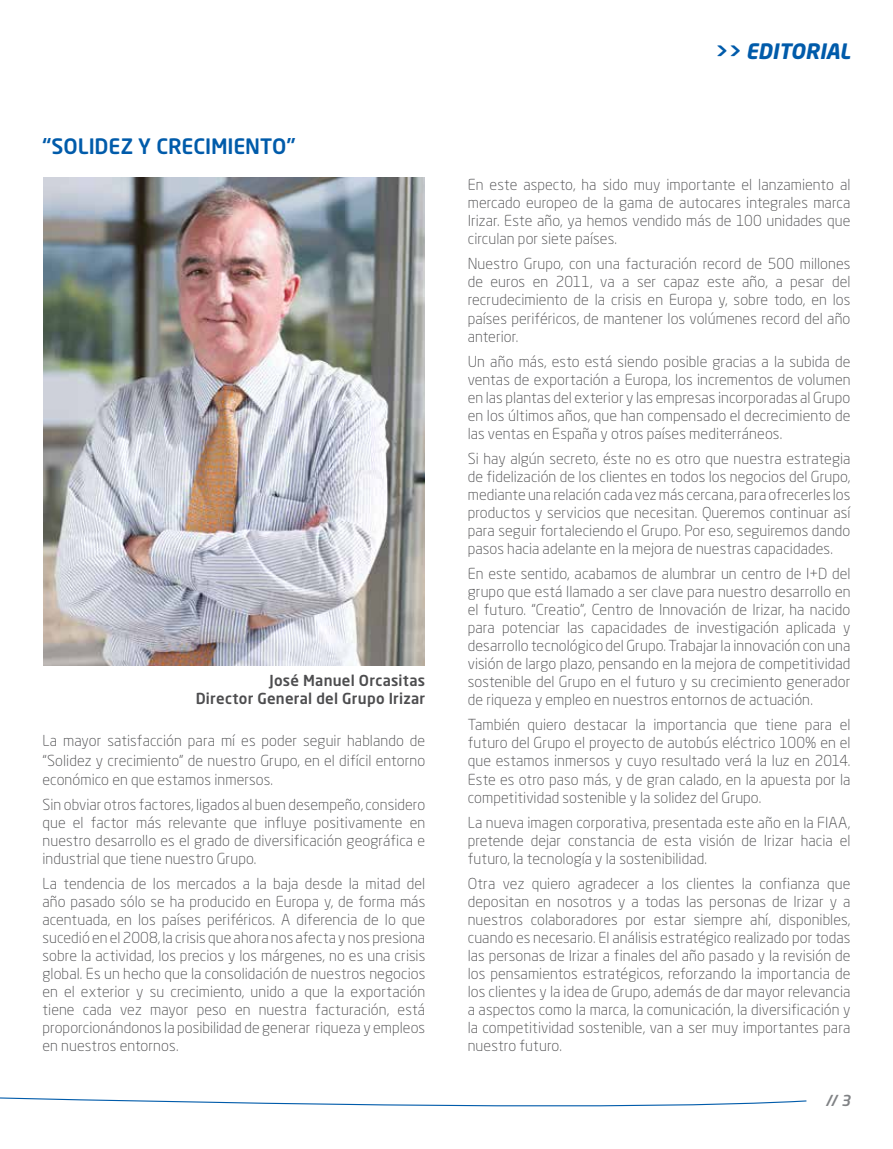
<style>
.page{position:relative;width:893px;height:1149px;background:#fff}
.page>*{position:absolute;margin:0;border:0;box-sizing:border-box;transform-origin:0 0}
.t1{font:500 21px "Neo Sans Std";letter-spacing:-.005em;color:#005baa}
.t2{font:italic 700 21px "Neo Sans Std";color:#005baa}
.t3{font:300 15px/18px "Neo Sans Std";letter-spacing:.005em;color:#4d4d4f;text-align:justify}
.t4{font:500 15px/18px "Neo Sans Std";letter-spacing:.015em;color:#4d4d4f;text-align:right}
.t5{font:italic 500 15px "Neo Sans Std";color:#808285}
</style>
<div class="page">
<svg style="left:0;top:1097px;width:807px;height:10px"></svg>
<img style="left:43px;top:178px;width:381px;height:487px">
<h1 class="t1" style="left:43px;top:133px;width:255px">“Solidez y crecimiento”</h1>
<p class="t4" style="left:196px;top:670px;width:231px">José Manuel Orcasitas<br>Director General del Grupo Irizar</p>
<p class="t3" style="left:43px;top:730px;width:384px;line-height:19.5px">La mayor satisfacción para mí es poder seguir hablando de “Solidez y crecimiento” de nuestro Grupo, en el difícil entorno económico en que estamos inmersos.</p>
<p class="t3" style="left:43px;top:795px;width:384px">Sin obviar otros factores, ligados al buen desempeño, considero que el factor más relevante que influye positivamente en nuestro desarrollo es el grado de diversificación geográfica e industrial que tiene nuestro Grupo.</p>
<p class="t3" style="left:43px;top:874px;width:384px">La tendencia de los mercados a la baja desde la mitad del año pasado sólo se ha producido en Europa y, de forma más acentuada, en los países periféricos. A diferencia de lo que sucedió en el 2008, la crisis que ahora nos afecta y nos presiona sobre la actividad, los precios y los márgenes, no es una crisis global. Es un hecho que la consolidación de nuestros negocios en el exterior y su crecimiento, unido a que la exportación tiene cada vez mayor peso en nuestra facturación, está proporcionándonos la posibilidad de generar riqueza y empleos en nuestros entornos.</p>
<h1 class="t2" style="left:713px;top:37px;width:139px">&gt;&gt; EDITORIAL</h1>
<p class="t3" style="left:468px;top:175px;width:384px">En este aspecto, ha sido muy importante el lanzamiento al mercado europeo de la gama de autocares integrales marca Irizar. Este año, ya hemos vendido más de 100 unidades que circulan por siete países.</p>
<p class="t3" style="left:468px;top:255px;width:384px">Nuestro Grupo, con una facturación record de 500 millones de euros en 2011, va a ser capaz este año, a pesar del recrudecimiento de la crisis en Europa y, sobre todo, en los países periféricos, de mantener los volúmenes record del año anterior.</p>
<p class="t3" style="left:468px;top:352px;width:384px">Un año más, esto está siendo posible gracias a la subida de ventas de exportación a Europa, los incrementos de volumen en las plantas del exterior y las empresas incorporadas al Grupo en los últimos años, que han compensado el decrecimiento de las ventas en España y otros países mediterráneos.</p>
<p class="t3" style="left:468px;top:449px;width:384px">Si hay algún secreto, éste no es otro que nuestra estrategia de fidelización de los clientes en todos los negocios del Grupo, mediante una relación cada vez más cercana, para ofrecerles los productos y servicios que necesitan. Queremos continuar así para seguir fortaleciendo el Grupo. Por eso, seguiremos dando pasos hacia adelante en la mejora de nuestras capacidades.</p>
<p class="t3" style="left:468px;top:564px;width:384px">En este sentido, acabamos de alumbrar un centro de I+D del grupo que está llamado a ser clave para nuestro desarrollo en el futuro. “Creatio”, Centro de Innovación de Irizar, ha nacido para potenciar las capacidades de investigación aplicada y desarrollo tecnológico del Grupo. Trabajar la innovación con una visión de largo plazo, pensando en la mejora de competitividad sostenible del Grupo en el futuro y su crecimiento generador de riqueza y empleo en nuestros entornos de actuación.</p>
<p class="t3" style="left:468px;top:715px;width:384px">También quiero destacar la importancia que tiene para el futuro del Grupo el proyecto de autobús eléctrico 100% en el que estamos inmersos y cuyo resultado verá la luz en 2014.<br>Este es otro paso más, y de gran calado, en la apuesta por la competitividad sostenible y la solidez del Grupo.</p>
<p class="t3" style="left:468px;top:812px;width:384px">La nueva imagen corporativa, presentada este año en la FIAA, pretende dejar constancia de esta visión de Irizar hacia el futuro, la tecnología y la sostenibilidad.</p>
<p class="t3" style="left:468px;top:873px;width:384px">Otra vez quiero agradecer a los clientes la confianza que depositan en nosotros y a todas las personas de Irizar y a nuestros colaboradores por estar siempre ahí, disponibles, cuando es necesario. El análisis estratégico realizado por todas las personas de Irizar a finales del año pasado y la revisión de los pensamientos estratégicos, reforzando la importancia de los clientes y la idea de Grupo, además de dar mayor relevancia a aspectos como la marca, la comunicación, la diversificación y la competitividad sostenible, van a ser muy importantes para nuestro futuro.</p>
<p class="t5" style="left:826px;top:1090px;width:26px">// 3</p>
</div>
